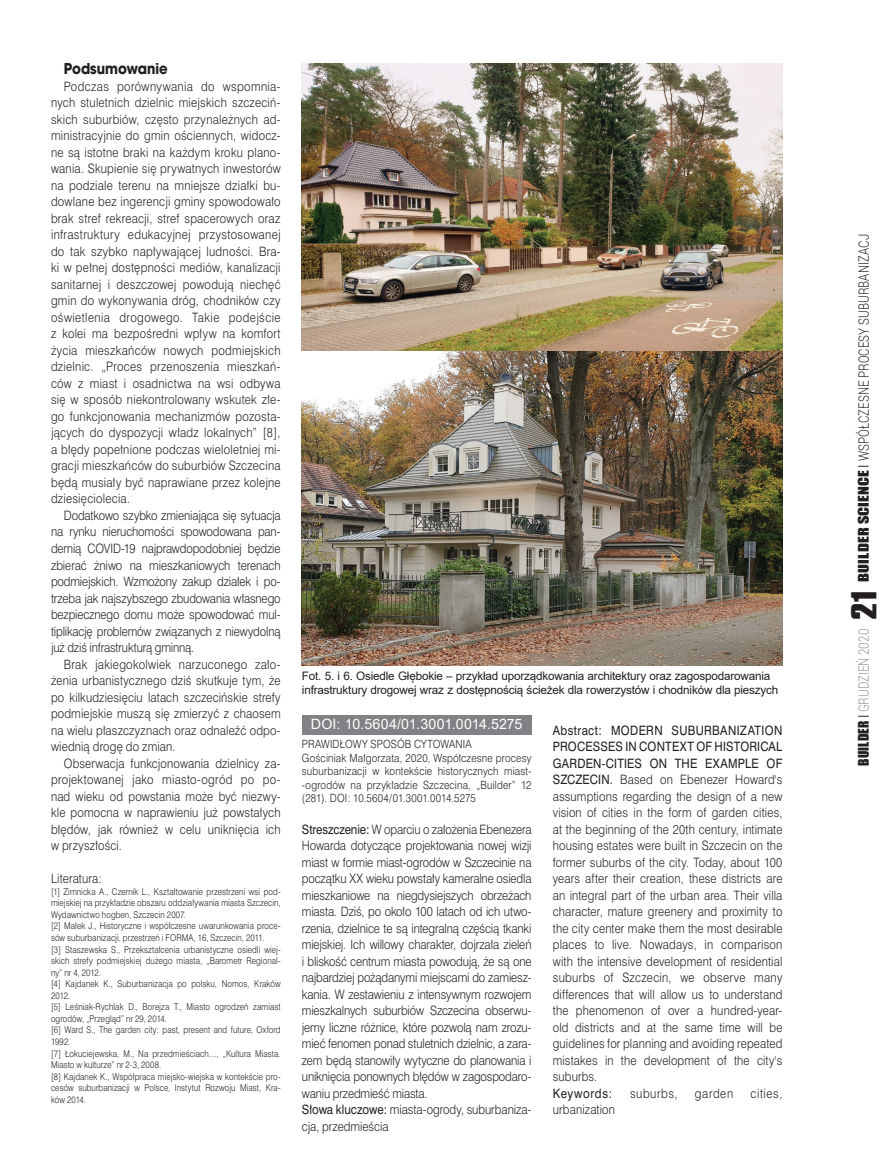
<style>
.page{position:relative;width:893px;height:1170px;background:#fff}
.page>*{position:absolute;margin:0;border:0;box-sizing:border-box;transform-origin:0 0}
.srodtytul{font:700 16.5px "Avant Gar Got Itc TEE";color:#231f20;scale:.9 1}
.t1{font:300 14.25px "Roboto";letter-spacing:.005em;color:#231f20;scale:.8 1}
.FOTO_PODPIS{font:14.25px "Arial";letter-spacing:.005em;color:#fff}
.t2{font:300 14.25px "Roboto";color:#939598;scale:.8 1}
.tekst_swiss{font:12px/16.5px "Swis 721 Lt PL";letter-spacing:.015em;color:#231f20;text-align:justify;scale:.89 1}
.ABSTRAKT_ANGIELSKI{font:12px/16.5px "Swis 721 Lt PL";letter-spacing:.015em;color:#231f20;text-align:justify;scale:.89 1}
.ABSTRAKT_POLSKI{font:12px/16.5px "Swis 721 Lt PL";letter-spacing:-.01em;color:#231f20;text-align:justify;scale:.89 1}
.LIITERATURA{font:12px "Swis 721 Lt PL";letter-spacing:.01em;color:#231f20;scale:.89 1}
.ABSTRAKT_ANGIELSKI-2{font:12px "Swis 721 PL";letter-spacing:.055em;color:#231f20;scale:.89 1}
.ABSTRAKT_ANGIELSKI-3{font:12px "Swis 721 Lt PL";letter-spacing:.055em;color:#231f20;scale:.89 1}
.Fot_podpis{font:11.7px/13.5px "Arial";letter-spacing:-.015em;color:#231f20}
.PRAWIDLOWY_SPOSOB_CY{font:10.5px/13.5px "Swis 721 Lt PL";letter-spacing:.015em;color:#231f20;text-align:justify;scale:.89 1}
.LITERATURA_WYLICZENI{font:8.7px/11.6px "Swis 721 Lt PL";letter-spacing:.01em;color:#231f20;scale:.86 1}
.s1{font-family:"Swis 721 PL"}
.s2{font-family:"Impact";font-weight:400;font-size:13.5px}
.s3{font-family:"Swis 721 Lt PL";font-weight:400;font-size:13.5px}
.s4{font-family:"Impact";font-weight:400;font-size:13.5px;color:#231f20}
.s5{font-family:"Swis 721 Lt PL";font-weight:400;font-size:13.5px;color:#231f20}
.s6{font-family:"Compacta PL";font-weight:700;font-size:30px;color:#231f20}
</style>
<div class="page">
<div style="left:302px;top:715px;width:229px;height:19px;background:#808285"></div>
<img style="left:302px;top:64px;width:480px;height:601px">
<p class="srodtytul" style="left:64px;top:59px;width:117px">Podsumowanie</p>
<p class="tekst_swiss" style="left:51px;top:78px;width:259px;text-indent:13px">Podczas porównywania do wspomnia&shy;nych stuletnich dzielnic miejskich szczeciń&shy;skich suburbiów, często przynależnych ad&shy;ministracyjnie do gmin ościennych, widocz&shy;ne są istotne braki na każdym kroku plano&shy;wania. Skupienie się prywatnych inwestorów na podziale terenu na mniejsze działki bu&shy;dowlane bez ingerencji gminy spowodowało brak stref rekreacji, stref spacerowych oraz infrastruktury edukacyjnej przystosowanej do tak szybko napływającej ludności. Bra&shy;ki w pełnej dostępności mediów, kanalizacji sanitarnej i deszczowej powodują niechęć gmin do wykonywania dróg, chodników czy oświetlenia drogowego. Takie podejście z kolei ma bezpośredni wpływ na komfort życia mieszkańców nowych podmiejskich dzielnic. „Proces przenoszenia mieszkań&shy;ców z miast i osadnictwa na wsi odbywa się w sposób niekontrolowany wskutek złe&shy;go funkcjonowania mechanizmów pozosta&shy;jących do dyspozycji władz lokalnych” [8], a błędy popełnione podczas wieloletniej mi&shy;gracji mieszkańców do suburbiów Szczecina będą musiały być naprawiane przez kolejne dziesięciolecia.</p>
<p class="tekst_swiss" style="left:51px;top:507px;width:259px;text-indent:13px">Dodatkowo szybko zmieniająca się sytuacja na rynku nieruchomości spowodowana pan&shy;demią COVID-19 najprawdopodobniej będzie zbierać żniwo na mieszkaniowych terenach podmiejskich. Wzmożony zakup działek i po&shy;trzeba jak najszybszego zbudowania własnego bezpiecznego domu może spowodować mul&shy;tiplikację problemów związanych z niewydolną już dziś infrastrukturą gminną.</p>
<p class="tekst_swiss" style="left:51px;top:655px;width:259px;text-indent:13px">Brak jakiegokolwiek narzuconego zało&shy;żenia urbanistycznego dziś skutkuje tym, że po kilkudziesięciu latach szczecińskie strefy podmiejskie muszą się zmierzyć z chaosem na wielu płaszczyznach oraz odnaleźć odpo&shy;wiednią drogę do zmian.</p>
<p class="tekst_swiss" style="left:51px;top:754px;width:259px;text-indent:13px">Obserwacja funkcjonowania dzielnicy za&shy;projektowanej jako miasto-ogród po po&shy;nad wieku od powstania może być niezwy&shy;kle pomocna w naprawieniu już powstałych błędów, jak również w celu uniknięcia ich w przyszłości.</p>
<p class="LIITERATURA" style="left:51px;top:870px;width:59px">Literatura:</p>
<p class="LITERATURA_WYLICZENI" style="left:51px;top:885px;width:268px;text-align:justify">[1] Zimnicka A., Czernik L., Kształtowanie przestrzeni wsi pod&shy;miejskiej na przykładzie obszaru oddziaływania miasta Szczecin, Wydawnictwo hogben, Szczecin 2007.</p>
<p class="LITERATURA_WYLICZENI" style="left:51px;top:920px;width:268px">[2] Małek J., Historyczne i współczesne uwarunkowania proce&shy;sów suburbanizacji, przestrzeń i FORMA, 16, Szczecin, 2011.</p>
<p class="LITERATURA_WYLICZENI" style="left:51px;top:943px;width:268px;text-align:justify">[3] Staszewska S., Przekształcenia urbanistyczne osiedli wiej&shy;skich strefy podmiejskiej dużego miasta, „Barometr Regional&shy;ny” nr 4, 2012.</p>
<p class="LITERATURA_WYLICZENI" style="left:51px;top:977px;width:268px">[4] Kajdanek K., Suburbanizacja po polsku, Nomos, Kraków<br>2012.</p>
<p class="LITERATURA_WYLICZENI" style="left:51px;top:1001px;width:268px">[5] Leśniak-Rychlak D., Borejza T., Miasto ogrodzeń zamiast ogrodów, „Przegląd” nr 29, 2014.</p>
<p class="LITERATURA_WYLICZENI" style="left:51px;top:1024px;width:268px">[6] Ward S., The garden city: past, present and future, Oxford<br>1992.</p>
<p class="LITERATURA_WYLICZENI" style="left:51px;top:1047px;width:268px">[7] Łokuciejewska, M., Na przedmieściach…, „Kultura Miasta.<br>Miasto w kulturze” nr 2-3, 2008.</p>
<p class="LITERATURA_WYLICZENI" style="left:51px;top:1070px;width:268px;text-align:justify">[8] Kajdanek K., Współpraca miejsko-wiejska w kontekście pro&shy;cesów suburbanizacji w Polsce, Instytut Rozwoju Miast, Kra&shy;ków 2014.</p>
<p class="Fot_podpis" style="left:302px;top:669px;width:478px">Fot. 5. i 6. Osiedle Głębokie – przykład uporządkowania architektury oraz zagospodarowania infrastruktury drogowej wraz z dostępnością ścieżek dla rowerzystów i chodników dla pieszych</p>
<p class="ABSTRAKT_ANGIELSKI" style="left:553px;top:721px;width:259px"><span class="s1">Abstract: MODERN SUBURBANIZATION PROCESSES IN CONTEXT OF HISTORICAL GARDEN-CITIES ON THE EXAMPLE OF SZCZECIN.</span> Based on Ebenezer Howard's assumptions regarding the design of a new vision of cities in the form of garden cities, at the beginning of the 20th century, intimate housing estates were built in Szczecin on the former suburbs of the city. Today, about 100 years after their creation, these districts are an integral part of the urban area. Their villa character, mature greenery and proximity to the city center make them the most desirable places to live. Nowadays, in comparison with the intensive development of residential suburbs of Szczecin, we observe many differences that will allow us to understand the phenomenon of over a hundred-year&shy;old districts and at the same time will be guidelines for planning and avoiding repeated mistakes in the development of the city's suburbs.</p>
<p class="ABSTRAKT_ANGIELSKI-2" style="left:553px;top:1085px;width:68px">Keywords:</p>
<p class="ABSTRAKT_ANGIELSKI-3" style="left:630px;top:1085px;width:55px">suburbs,</p>
<p class="ABSTRAKT_ANGIELSKI" style="left:695px;top:1084px;width:44px">garden</p>
<p class="ABSTRAKT_ANGIELSKI" style="left:750px;top:1084px;width:37px">cities,</p>
<p class="ABSTRAKT_ANGIELSKI" style="left:553px;top:1101px;width:71px">urbanization</p>
<p class="FOTO_PODPIS" style="left:311px;top:713px;width:213px">DOI: 10.5604/01.3001.0014.5275</p>
<p class="PRAWIDLOWY_SPOSOB_CY" style="left:302px;top:737px;width:192px">PRAWIDŁOWY SPOSÓB CYTOWANIA</p>
<p class="PRAWIDLOWY_SPOSOB_CY" style="left:302px;top:750px;width:259px">Gościniak Małgorzata, 2020, Współczesne procesy suburbanizacji w kontekście historycznych miast--ogrodów na przykładzie Szczecina, „Builder” 12 (281). DOI: 10.5604/01.3001.0014.5275</p>
<p class="ABSTRAKT_POLSKI" style="left:302px;top:820px;width:260px"><span class="s1">Streszczenie:</span> W oparciu o założenia Ebenezera Howarda dotyczące projektowania nowej wizji miast w formie miast-ogrodów w Szczecinie na początku XX wieku powstały kameralne osiedla mieszkaniowe na niegdysiejszych obrzeżach miasta. Dziś, po około 100 latach od ich utwo&shy;rzenia, dzielnice te są integralną częścią tkanki miejskiej. Ich willowy charakter, dojrzała zieleń i bliskość centrum miasta powodują, że są one najbardziej pożądanymi miejscami do zamiesz&shy;kania. W zestawieniu z intensywnym rozwojem mieszkalnych suburbiów Szczecina obserwu&shy;jemy liczne różnice, które pozwolą nam zrozu&shy;mieć fenomen ponad stuletnich dzielnic, a zara&shy;zem będą stanowiły wytyczne do planowania i uniknięcia ponownych błędów w zagospodaro&shy;waniu przedmieść miasta.</p>
<p class="ABSTRAKT_POLSKI" style="left:302px;top:1101px;width:259px"><span class="s1">Słowa kluczowe:</span> miasta-ogrody, suburbaniza&shy;cja, przedmieścia</p>
<p class="t1" style="left:854px;top:581px;width:436px;rotate:-90deg"><span class="s2">BUILDER SCIENCE</span> <span class="s3">I</span> WSPÓŁCZESNE PROCESY SUBURBANIZACJ</p>
<p class="t2" style="left:854px;top:765px;width:220px;rotate:-90deg"><span class="s4">BUILDER</span> <span class="s5">I</span> GRUDZIEŃ 2020 <span class="s6">21</span></p>
</div>
